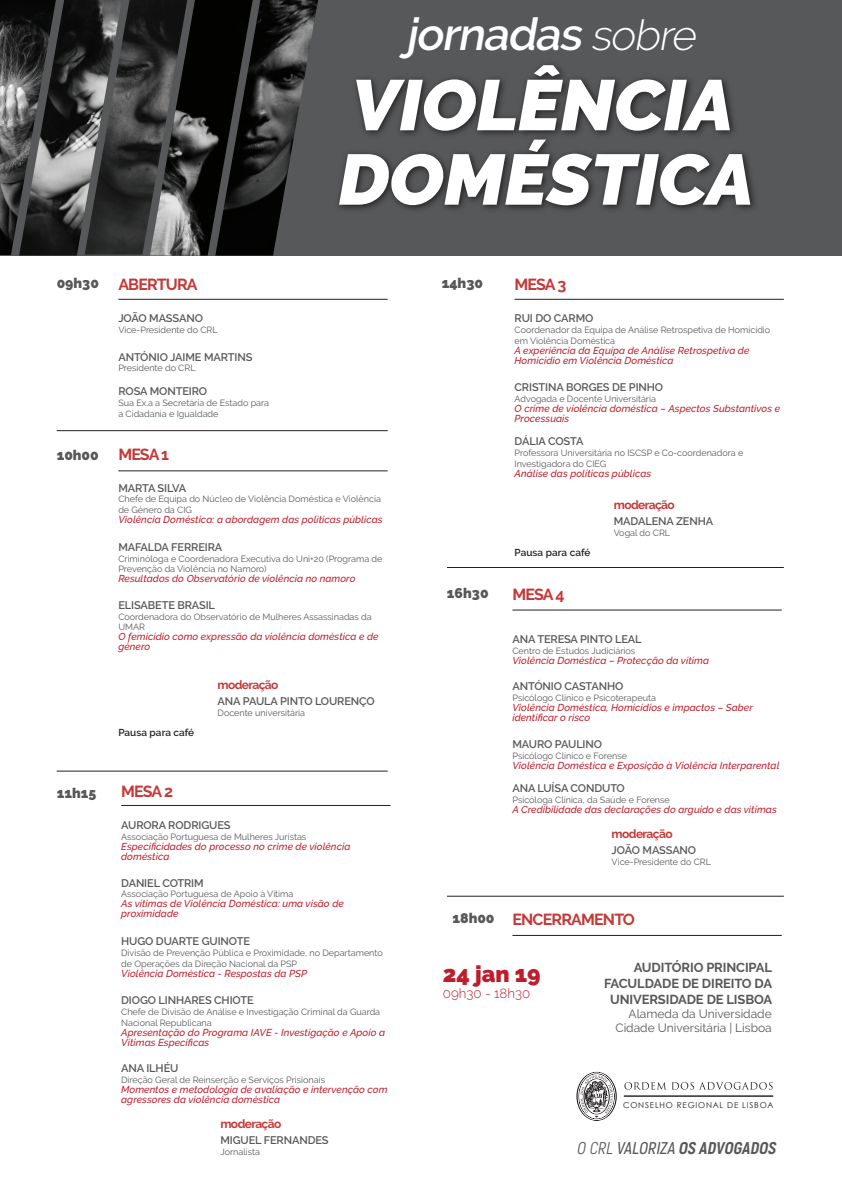
<style>
.page{position:relative;width:842px;height:1191px;background:#fff}
.page>*{position:absolute;margin:0;border:0;box-sizing:border-box;transform-origin:0 0}
.t1{font:italic 900 71.2px/74.4px "Raleway";color:#fff}
.t2{font:italic 600 44.9px "Raleway";color:#fff}
.horas{font:900 22.8px "Raleway";color:#be1d2c}
.horas-2{font:italic 800 17px "Akrobat";color:#57585a}
.mesas{font:700 16px "Raleway";letter-spacing:-.05em;color:#c43938}
.horas-3{font:900 14px "Raleway";color:#57585a}
.horas-4{font:300 13.3px "Raleway";color:#be1d2c}
.nome{font:700 13px "Raleway";letter-spacing:-.01em;color:#57585a}
.cargo{font:12px "Raleway";color:#57585a}
.modercaçao{font:700 12px "Raleway";letter-spacing:-.05em;color:#c43938}
.nome-2{font:600 11px "Raleway";letter-spacing:-.01em;color:#57585a}
.cargo-2{font:600 11px "Raleway";letter-spacing:-.01em;color:#57585a}
.tema{font:italic 500 10px/10px "Raleway";letter-spacing:.005em;color:#be1d2c}
.cafe{font:600 10px "Raleway";letter-spacing:.005em;color:#231f20}
.cargo-3{font:9px/10.8px "Raleway";color:#57585a}
.nome-3{font:9px "Raleway";color:#57585a}
.t3{font:8.1px "Century Gothic";letter-spacing:.1em;color:#231f20}
.s1{font-weight:300;font-size:42.1px}
.s2{font-weight:400}
.s3{font-weight:600}
</style>
<div class="page">
<svg style="left:0;top:0;width:842px;height:255px;background:#4c4d4f"></svg>
<img style="left:122px;top:0;width:28px;height:255px">
<img style="left:253px;top:0;width:65px;height:255px">
<img style="left:150px;top:0;width:103px;height:255px">
<img style="left:56px;top:0;width:66px;height:255px">
<img style="left:0;top:0;width:56px;height:255px">
<hr style="left:57px;top:430px;width:331px;height:1px;background:#231f20">
<hr style="left:57px;top:771px;width:331px;height:1px;background:#231f20">
<hr style="left:447px;top:567px;width:337px;height:1px;background:#231f20">
<hr style="left:118px;top:471px;width:270px;height:1px;background:#231f20">
<hr style="left:118px;top:299px;width:270px;height:1px;background:#231f20">
<hr style="left:514px;top:299px;width:270px;height:1px;background:#231f20">
<hr style="left:512px;top:610px;width:270px;height:1px;background:#231f20">
<hr style="left:447px;top:896px;width:337px;height:1px;background:#231f20">
<hr style="left:512px;top:935px;width:270px;height:1px;background:#231f20">
<svg style="left:576px;top:1071px;width:41px;height:49px"></svg>
<svg style="left:624px;top:1082px;width:149px;height:7px"></svg>
<hr style="left:624px;top:1095px;width:149px;height:1px;background:#231f20">
<hr style="left:121px;top:805px;width:269px;height:1px;background:#231f20">
<p class="t2" style="left:406px;top:9px;width:299px">jornadas <span class="s1">sobre</span></p>
<p class="t1" style="left:335px;top:68px;width:432px">VIOLÊNCIA<br>DOMÉSTICA</p>
<p class="horas-3" style="left:57px;top:275px;width:44px">09h30</p>
<p class="mesas" style="left:118px;top:275px;width:81px">ABERTURA</p>
<p class="nome-2" style="left:118px;top:312px;width:86px">JOÃO MASSANO</p>
<p class="cargo-3" style="left:118px;top:324px;width:101px">Vice-Presidente do CRL</p>
<p class="nome-2" style="left:118px;top:350px;width:136px">ANTÓNIO JAIME MARTINS</p>
<p class="cargo-3" style="left:118px;top:363px;width:79px">Presidente do CRL</p>
<p class="nome-2" style="left:118px;top:385px;width:90px">ROSA MONTEIRO</p>
<p class="cargo-3" style="left:118px;top:397px;width:152px">Sua Ex.a a Secretária de Estado para</p>
<p class="cargo-3" style="left:118px;top:408px;width:102px">a Cidadania e Igualdade</p>
<p class="horas-3" style="left:57px;top:447px;width:44px">10h00</p>
<p class="mesas" style="left:118px;top:445px;width:52px">MESA 1</p>
<p class="nome-2" style="left:118px;top:481px;width:69px">MARTA SILVA</p>
<p class="cargo-3" style="left:118px;top:494px;width:264px">Chefe de Equipa do Núcleo de Violência Doméstica e Violência de Género da CIG</p>
<p class="tema" style="left:118px;top:515px;width:266px">Violência Doméstica: a abordagem das políticas públicas</p>
<p class="nome-2" style="left:118px;top:540px;width:105px">MAFALDA FERREIRA</p>
<p class="cargo-3" style="left:118px;top:553px;width:266px">Criminóloga e Coordenadora Executiva do Uni+20 (Programa de<br>Prevenção da Violência no Namoro)</p>
<p class="tema" style="left:118px;top:574px;width:239px">Resultados do Observatório de violência no namoro</p>
<p class="nome-2" style="left:118px;top:598px;width:98px">ELISABETE BRASIL</p>
<p class="cargo-3" style="left:118px;top:611px;width:255px">Coordenadora do Observatório de Mulheres Assassinadas da<br>UMAR</p>
<p class="tema" style="left:118px;top:632px;width:262px">O femicídio como expressão da violência doméstica e de género</p>
<p class="modercaçao" style="left:218px;top:678px;width:62px">moderação</p>
<p class="nome-2" style="left:218px;top:695px;width:159px">ANA PAULA PINTO LOURENÇO</p>
<p class="cargo-3" style="left:218px;top:707px;width:89px">Docente universitária</p>
<p class="cafe" style="left:118px;top:727px;width:77px">Pausa para café</p>
<p class="horas-3" style="left:57px;top:784px;width:41px">11h15</p>
<p class="mesas" style="left:121px;top:782px;width:53px">MESA 2</p>
<p class="nome-2" style="left:121px;top:819px;width:111px">AURORA RODRIGUES</p>
<p class="cargo-3" style="left:121px;top:831px;width:187px">Associação Portuguesa de Mulheres Juristas</p>
<p class="tema" style="left:121px;top:841px;width:231px">Especificidades do processo no crime de violência doméstica</p>
<p class="nome-2" style="left:121px;top:876px;width:84px">DANIEL COTRIM</p>
<p class="cargo-3" style="left:121px;top:888px;width:174px">Associação Portuguesa de Apoio à Vítima</p>
<p class="tema" style="left:121px;top:899px;width:224px">As vítimas de Violência Doméstica: uma visão de proximidade</p>
<p class="nome-2" style="left:121px;top:934px;width:130px">HUGO DUARTE GUINOTE</p>
<p class="cargo-3" style="left:121px;top:947px;width:263px">Divisão de Prevenção Pública e Proximidade, no Departamento de Operações da Direção Nacional da PSP</p>
<p class="tema" style="left:121px;top:968px;width:187px">Violência Doméstica - Respostas da PSP</p>
<p class="nome-2" style="left:121px;top:994px;width:134px">DIOGO LINHARES CHIOTE</p>
<p class="cargo-3" style="left:121px;top:1006px;width:261px">Chefe de Divisão de Análise e Investigação Criminal da Guarda<br>Nacional Republicana</p>
<p class="tema" style="left:121px;top:1027px;width:265px">Apresentação do Programa IAVE - Investigação e Apoio a<br>Vítimas Específicas</p>
<p class="cargo-2" style="left:121px;top:1062px;width:59px">ANA ILHÉU</p>
<p class="cargo-3" style="left:121px;top:1074px;width:205px">Direção Geral de Reinserção e Serviços Prisionais</p>
<p class="tema" style="left:121px;top:1084px;width:268px">Momentos e metodologia de avaliação e intervenção com agressores da violência doméstica</p>
<p class="modercaçao" style="left:220px;top:1117px;width:62px">moderação</p>
<p class="nome-2" style="left:220px;top:1134px;width:110px">MIGUEL FERNANDES</p>
<p class="nome-3" style="left:220px;top:1146px;width:41px">Jornalista</p>
<p class="horas-3" style="left:442px;top:275px;width:43px">14h30</p>
<p class="horas-3" style="left:447px;top:585px;width:43px">16h30</p>
<p class="mesas" style="left:514px;top:275px;width:53px">MESA 3</p>
<p class="nome-2" style="left:514px;top:312px;width:80px">RUI DO CARMO</p>
<p class="cargo-3" style="left:514px;top:324px;width:257px">Coordenador da Equipa de Análise Retrospetiva de Homicídio em Violência Doméstica</p>
<p class="tema" style="left:514px;top:345px;width:236px">A experiência da Equipa de Análise Retrospetiva de<br>Homicídio em Violência Doméstica</p>
<p class="nome-2" style="left:514px;top:381px;width:150px">CRISTINA BORGES DE PINHO</p>
<p class="cargo-3" style="left:514px;top:393px;width:143px">Advogada e Docente Universitária</p>
<p class="tema" style="left:514px;top:404px;width:267px">O crime de violência doméstica – Aspectos Substantivos e<br>Processuais</p>
<p class="nome-2" style="left:514px;top:435px;width:70px">DÁLIA COSTA</p>
<p class="cargo-3" style="left:514px;top:447px;width:230px">Professora Universitária no ISCSP e Co-coordenadora e<br>Investigadora do CIEG</p>
<p class="tema" style="left:514px;top:468px;width:138px">Análise das políticas públicas</p>
<p class="modercaçao" style="left:614px;top:497px;width:62px">moderação</p>
<p class="nome-2" style="left:614px;top:514px;width:101px">MADALENA ZENHA</p>
<p class="cargo-3" style="left:614px;top:527px;width:58px">Vogal do CRL</p>
<p class="cafe" style="left:514px;top:546px;width:77px">Pausa para café</p>
<p class="mesas" style="left:512px;top:585px;width:54px">MESA 4</p>
<p class="nome-2" style="left:512px;top:632px;width:131px">ANA TERESA PINTO LEAL</p>
<p class="cargo-3" style="left:512px;top:645px;width:124px">Centro de Estudos Judiciários</p>
<p class="tema" style="left:512px;top:655px;width:198px">Violência Doméstica – Protecção da vítima</p>
<p class="nome-2" style="left:512px;top:680px;width:113px">ANTÓNIO CASTANHO</p>
<p class="cargo-3" style="left:512px;top:692px;width:145px">Psicólogo Clínico e Psicoterapeuta</p>
<p class="tema" style="left:512px;top:702px;width:242px">Violência Doméstica, Homicídios e impactos – Saber identificar o risco</p>
<p class="nome-2" style="left:512px;top:738px;width:91px">MAURO PAULINO</p>
<p class="cargo-3" style="left:512px;top:750px;width:116px">Psicólogo Clínico e Forense</p>
<p class="tema" style="left:512px;top:760px;width:269px">Violência Doméstica e Exposição à Violência Interparental</p>
<p class="nome-2" style="left:512px;top:782px;width:114px">ANA LUÍSA CONDUTO</p>
<p class="cargo-3" style="left:512px;top:794px;width:159px">Psicóloga Clínica, da Saúde e Forense</p>
<p class="tema" style="left:512px;top:804px;width:266px">A Credibilidade das declarações do arguido e das vítimas</p>
<p class="modercaçao" style="left:612px;top:826px;width:62px">moderação</p>
<p class="nome-2" style="left:612px;top:843px;width:86px">JOÃO MASSANO</p>
<p class="cargo-3" style="left:612px;top:856px;width:101px">Vice-Presidente do CRL</p>
<p class="horas-3" style="left:452px;top:910px;width:44px">18h00</p>
<p class="mesas" style="left:512px;top:910px;width:124px">ENCERRAMENTO</p>
<p class="horas" style="left:443px;top:961px;width:99px">24 jan 19</p>
<p class="horas-4" style="left:443px;top:985px;width:89px">09h30 - 18h30</p>
<p class="nome" style="left:634px;top:960px;width:140px">AUDITÓRIO PRINCIPAL</p>
<p class="nome" style="left:604px;top:976px;width:169px">FACULDADE DE DIREITO DA</p>
<p class="nome" style="left:610px;top:991px;width:164px">UNIVERSIDADE DE LISBOA</p>
<p class="cargo" style="left:629px;top:1006px;width:145px">Alameda da Universidade</p>
<p class="cargo" style="left:615px;top:1021px;width:158px">Cidade Universitária | Lisboa</p>
<p class="t3" style="left:623px;top:1099px;width:152px">CONSELHO REGIONAL DE LISBOA</p>
<p class="horas-2" style="left:576px;top:1137px;width:204px"><span class="s2">O CRL</span> <span class="s3">VALORIZA</span> OS ADVOGADOS</p>
</div>
